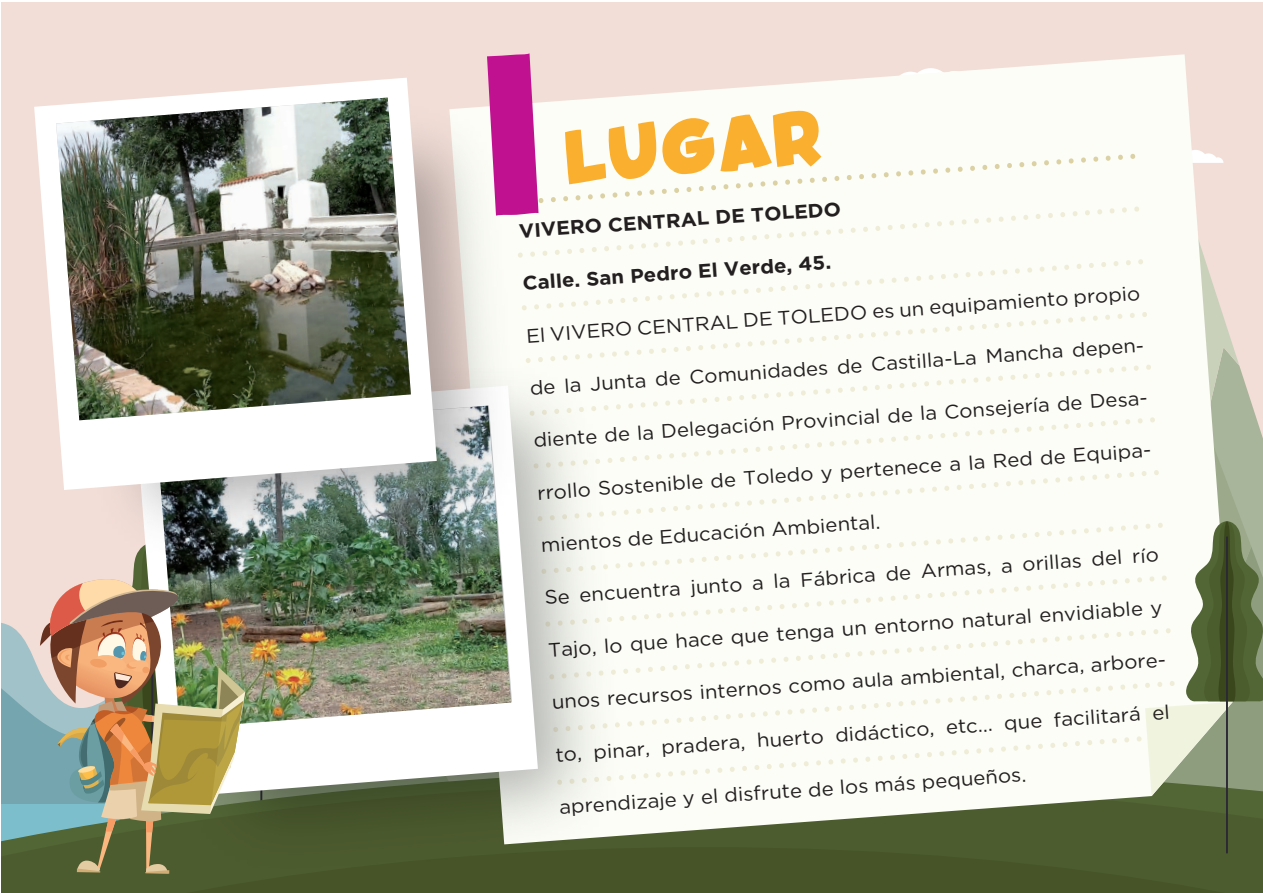
<style>
.page{position:relative;width:1263px;height:893px;background:#fff}
.page>*{position:absolute;margin:0;border:0;box-sizing:border-box;transform-origin:0 0}
.t1{font:49.05px "Kids Magazine";color:#fbaf2e;scale:1.05 1}
.t2{font:19.5px "Gotham";color:#231f20;scale:1.05 1}
.t3{font:700 19.5px "Gotham";color:#231f20;scale:1.05 1}
</style>
<div class="page">
<div style="left:2px;top:2px;width:1261px;height:891px;background:#f2ded7"></div>
<svg style="left:2px;top:623px;width:22px;height:145px;background:#8fb5bc"></svg>
<div style="left:2px;top:847px;width:1261px;height:46px;background:#465427"></div>
<div style="left:115px;top:874px;width:555px;height:19px;background:#465427"></div>
<img style="left:24px;top:53px;width:1239px;height:821px">
<h1 class="t1" style="left:563px;top:138px;width:248px;rotate:-5deg">LUGAR</h1>
<p class="t3" style="left:518px;top:218px;width:309px;rotate:-4deg">VIVERO CENTRAL DE TOLEDO</p>
<p class="t3" style="left:522px;top:270px;width:296px;rotate:-4deg">Calle. San Pedro El Verde, 45.</p>
<p class="t2" style="left:525px;top:323px;width:588px;rotate:-4deg">El VIVERO CENTRAL DE TOLEDO es un equipamiento propio</p>
<p class="t2" style="left:529px;top:376px;width:589px;rotate:-4deg">de la Junta de Comunidades de Castilla-La Mancha depen-</p>
<p class="t2" style="left:533px;top:428px;width:589px;rotate:-4deg">diente de la Delegación Provincial de la Consejería de Desa-</p>
<p class="t2" style="left:536px;top:480px;width:589px;rotate:-4deg">rrollo Sostenible de Toledo y pertenece a la Red de Equipa-</p>
<p class="t2" style="left:540px;top:533px;width:326px;rotate:-4deg">mientos de Educación Ambiental.</p>
<p class="t2" style="left:544px;top:585px;width:588px;rotate:-4deg">Se encuentra junto a la Fábrica de Armas, a orillas del río</p>
<p class="t2" style="left:547px;top:637px;width:588px;rotate:-4deg">Tajo, lo que hace que tenga un entorno natural envidiable y</p>
<p class="t2" style="left:551px;top:690px;width:589px;rotate:-4deg">unos recursos internos como aula ambiental, charca, arbore-</p>
<p class="t2" style="left:555px;top:742px;width:588px;rotate:-4deg">to, pinar, pradera, huerto didáctico, etc... que facilitará el</p>
<p class="t2" style="left:558px;top:795px;width:447px;rotate:-4deg">aprendizaje y el disfrute de los más pequeños.</p>
</div>
